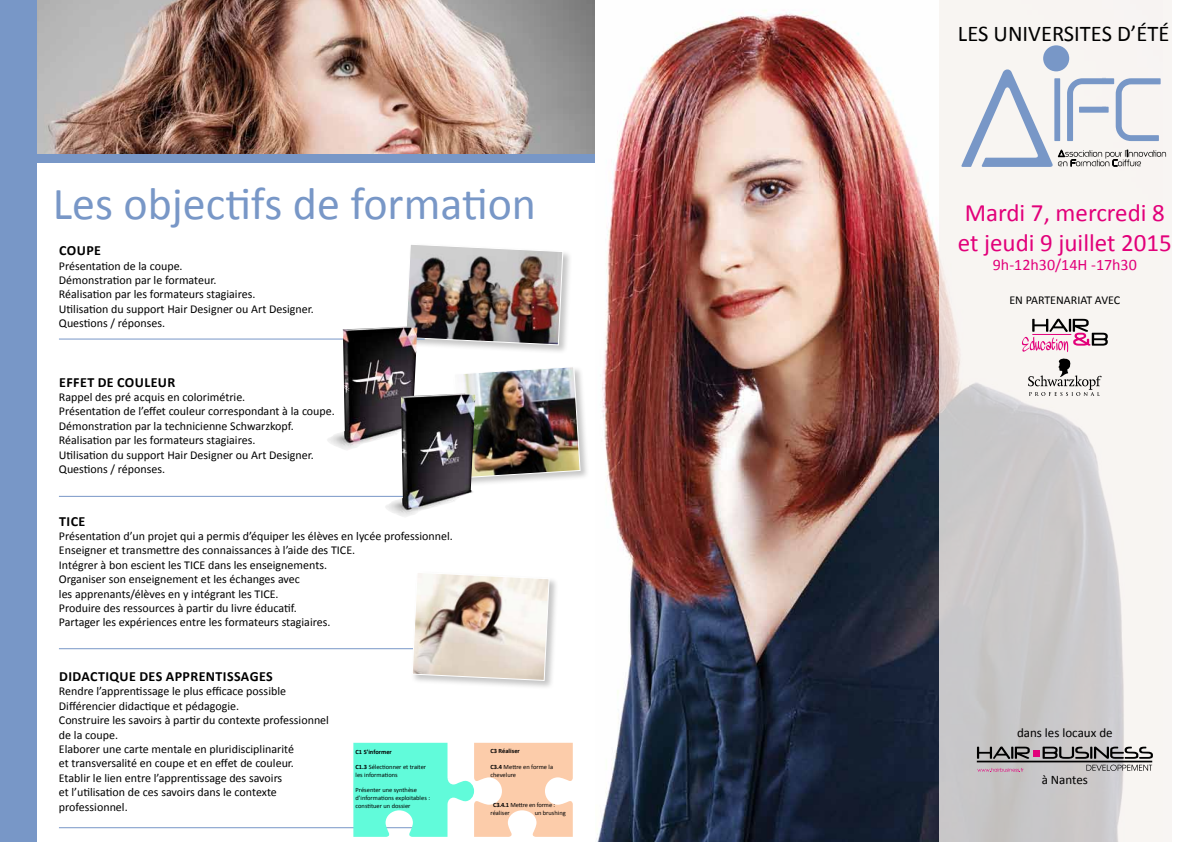
<style>
.page{position:relative;width:1191px;height:842px;background:#fff}
.page>*{position:absolute;margin:0;border:0;box-sizing:border-box;transform-origin:0 0}
.t1{font:46px "Calibri";color:#7897c7}
.t2{font:25px/30px "Calibri";color:#e2007a}
.t3{font:22.5px "Calibri";color:#000}
.t4{font:16px "Calibri";color:#e2007a}
.t5{font:700 14px "Calibri";letter-spacing:.03em;color:#000}
.t6{font:13px "Calibri";color:#000}
.t7{font:12px/14.4px "Calibri";color:#000}
.t8{font:6.4px/7.7px "Calibri";color:#000}
.t9{font:6.4px/7.7px "Calibri";letter-spacing:-.02em;color:#000}
.t10{font:700 6.4px "Calibri";color:#000}
.s1{font-weight:700}
</style>
<div class="page">
<img style="left:36px;top:0;width:559px;height:154px">
<div style="left:0;top:0;width:36px;height:842px;background:#7897c7"></div>
<div style="left:28px;top:154px;width:568px;height:8px;background:#7897c7"></div>
<div style="left:404px;top:242px;width:168px;height:112px;background:#000;opacity:.23"></div>
<img style="left:405px;top:244px;width:158px;height:102px">
<div style="left:452px;top:365px;width:137px;height:122px;background:#000;opacity:.23"></div>
<img style="left:453px;top:366px;width:128px;height:113px">
<hr style="left:59px;top:339px;width:366px;height:1px;background:#7897c7">
<img style="left:327px;top:327px;width:90px;height:123px">
<hr style="left:59px;top:496px;width:366px;height:1px;background:#7897c7">
<img style="left:385px;top:394px;width:90px;height:123px">
<hr style="left:59px;top:648px;width:366px;height:1px;background:#7897c7">
<div style="left:410px;top:570px;width:148px;height:120px;background:#000;opacity:.23"></div>
<svg style="left:411px;top:571px;width:139px;height:110px"></svg>
<hr style="left:59px;top:827px;width:366px;height:1px;background:#7897c7">
<svg style="left:353px;top:743px;width:220px;height:94px"></svg>
<img style="left:597px;top:10px;width:342px;height:832px">
<svg style="left:939px;top:0;width:232px;height:842px;fill:#f8f4f2"></svg>
<div style="left:1043px;top:45px;width:26px;height:26px;background:#7897c7;border-radius:50%"></div>
<svg style="left:961px;top:69px;width:205px;height:98px"></svg>
<svg style="left:1028px;top:358px;width:73px;height:38px"></svg>
<svg style="left:1022px;top:319px;width:85px;height:33px"></svg>
<svg style="left:1086px;top:765px;width:66px;height:6px"></svg>
<svg style="left:977px;top:746px;width:175px;height:13px;background:#857f81"></svg>
<hr style="left:976px;top:761px;width:176px;height:1px;background:#000">
<svg style="left:977px;top:768px;width:46px;height:4px"></svg>
<h1 class="t1" style="left:53px;top:171px;width:484px">Les objectifs de formation</h1>
<p class="t5" style="left:59px;top:241px;width:43px">COUPE</p>
<p class="t7" style="left:59px;top:258px;width:256px">Présentation de la coupe.<br>Démonstration par le formateur.<br>Réalisation par les formateurs stagiaires.<br>Utilisation du support Hair Designer ou Art Designer.<br>Questions / réponses.</p>
<p class="t5" style="left:59px;top:372px;width:118px">EFFET DE COULEUR</p>
<p class="t7" style="left:59px;top:389px;width:277px">Rappel des pré acquis en colorimétrie.<br>Présentation de l’effet couleur correspondant à la coupe.<br>Démonstration par la technicienne Schwarzkopf.<br>Réalisation par les formateurs stagiaires.<br>Utilisation du support Hair Designer ou Art Designer.<br>Questions / réponses.</p>
<p class="t5" style="left:59px;top:511px;width:26px">TICE</p>
<p class="t7" style="left:59px;top:528px;width:395px">Présentation d’un projet qui a permis d’équiper les élèves en lycée professionnel.<br>Enseigner et transmettre des connaissances à l’aide des TICE.<br>Intégrer à bon escient les TICE dans les enseignements.<br>Organiser son enseignement et les échanges avec<br>les apprenants/élèves en y intégrant les TICE.<br>Produire des ressources à partir du livre éducatif.<br>Partager les expériences entre les formateurs stagiaires.</p>
<p class="t5" style="left:59px;top:666px;width:215px">DI DACTIQUE DES APPRENTISSAGES</p>
<p class="t7" style="left:59px;top:684px;width:271px">Rendre l’apprentissage le plus efficace possible Différencier didactique et pédagogie.<br>Construire les savoirs à partir du contexte professionnel de la coupe.<br>Elaborer une carte mentale en pluridisciplinarité<br>et transversalité en coupe et en effet de couleur.<br>Etablir le lien entre l’apprentissage des savoirs<br>et l’utilisation de ces savoirs dans le contexte professionnel.</p>
<p class="t10" style="left:355px;top:747px;width:38px">C1 S’INFORMER</p>
<p class="t8" style="left:355px;top:763px;width:72px"><span class="s1">C1.3</span> Sélectionner et traiter les informations</p>
<p class="t8" style="left:355px;top:786px;width:76px">Présenter une synthèse d’informations exploitables : constituer un dossier</p>
<p class="t10" style="left:490px;top:747px;width:31px">C3 RÉALISER</p>
<p class="t8" style="left:490px;top:763px;width:64px"><span class="s1">C3.4</span> Mettre en forme la chevelure</p>
<p class="t9" style="left:490px;top:801px;width:66px;text-indent:3px"><span class="s1">C3.4.1</span> Mettre en forme : réaliser</p>
<p class="t8" style="left:534px;top:809px;width:33px">un brushing</p>
<h3 class="t3" style="left:958px;top:17px;width:213px">LES UNIVERSITES D’ÉTÉ</h3>
<h2 class="t2" style="left:957px;top:197px;width:216px">Mardi 7, mercredi 8 et jeudi 9 juillet 2015</h2>
<h3 class="t4" style="left:992px;top:254px;width:145px">9h-12h30/14H -17h30</h3>
<p class="t7" style="left:1009px;top:292px;width:112px">EN PARTENARIAT AVEC</p>
<p class="t6" style="left:1017px;top:723px;width:97px">dans les locaux de</p>
<p class="t6" style="left:1041px;top:771px;width:48px">à Nantes</p>
</div>
